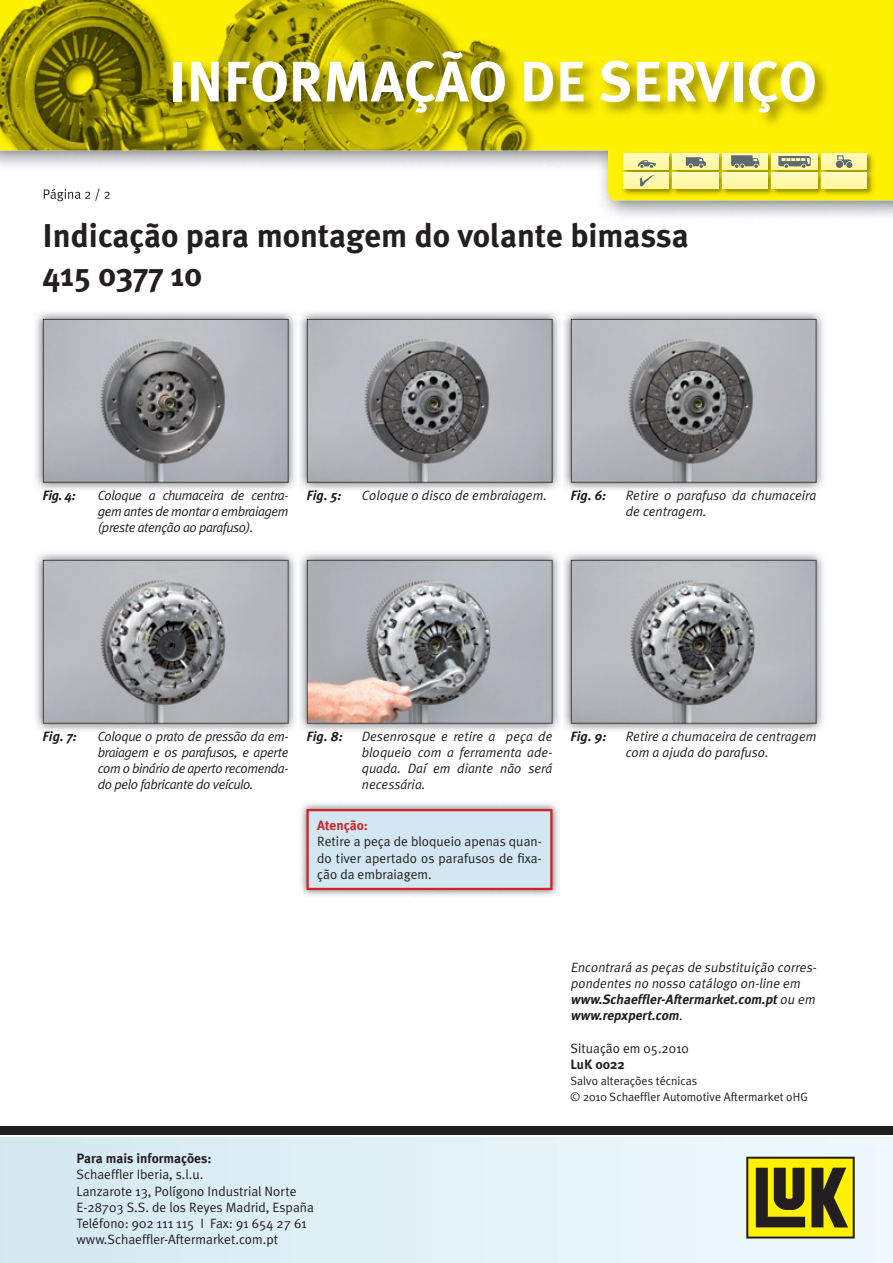
<style>
.page{position:relative;width:893px;height:1263px;background:#fff}
.page>*{position:absolute;margin:0;border:0;box-sizing:border-box;transform-origin:0 0}
.t1{font:700 57px "Meta Plus";color:#fff}
.t2{font:700 33px/39.6px "Meta Plus";color:#231f20}
.t3{font:italic 13.5px/16.2px "Meta Plus Normal";color:#231f20;text-align:justify}
.t4{font:13.5px/16.2px "Meta Plus Normal";color:#231f20;text-align:justify}
.t5{font:italic 13.5px/16.2px "Meta Plus Normal";color:#231f20}
.t6{font:italic 700 13.5px/16.2px "Meta Plus";color:#231f20}
.t7{font:italic 700 13.5px "Meta Plus";color:#231f20}
.t8{font:700 13.5px "Meta Plus";color:#231f20}
.t9{font:700 13.5px "Meta Plus";color:#d1232a}
.t10{font:12px/16.2px "Meta Plus Normal";color:#231f20}
.s1{font-family:"Meta Plus Normal";font-weight:400}
</style>
<div class="page">
<img style="left:36px;top:312px;width:787px;height:178px">
<svg style="left:43px;top:319px;width:245px;height:164px;background:#9a9c9f"></svg>
<img style="left:36px;top:553px;width:787px;height:178px">
<svg style="left:43px;top:560px;width:245px;height:163px;background:#a3a6a9"></svg>
<img style="left:297px;top:312px;width:1px;height:178px">
<svg style="left:307px;top:319px;width:245px;height:164px;background:#999b9e"></svg>
<img style="left:297px;top:553px;width:1px;height:178px">
<svg style="left:307px;top:560px;width:245px;height:163px;background:#a9a7a9"></svg>
<img style="left:561px;top:312px;width:1px;height:178px">
<svg style="left:571px;top:319px;width:245px;height:164px;background:#9a9c9e"></svg>
<img style="left:561px;top:553px;width:1px;height:178px">
<svg style="left:571px;top:560px;width:245px;height:163px;background:#a5a7aa"></svg>
<img style="left:301px;top:803px;width:259px;height:93px">
<svg style="left:306px;top:809px;width:246px;height:81px;background:#d1d8e2"></svg>
<img style="left:0;top:0;width:893px;height:217px">
<img style="left:44px;top:188px;width:66px;height:13px">
<div style="left:0;top:1137px;width:893px;height:126px;background:linear-gradient(to right,#d5e8f2,#effafe)"></div>
<div style="left:0;top:1126px;width:893px;height:9px;background:#231f20"></div>
<svg style="left:746px;top:1157px;width:109px;height:81px;background:#948a11"></svg>
<svg style="left:608px;top:150px;width:285px;height:50px;background:#e9e05e"></svg>
<img style="left:170px;top:48px;width:660px;height:80px">
<h1 class="t1" style="left:168px;top:49px;width:649px">INFORMAÇÃO DE SERVIÇO</h1>
<h2 class="t2" style="left:43px;top:215px;width:648px">Indicação para montagem do volante bimassa<br>415 0377 10</h2>
<p class="t7" style="left:43px;top:487px;width:35px">Fig. 4:</p>
<p class="t3" style="left:98px;top:487px;width:192px">Coloque a chumaceira de centra&shy;gem antes de montar a embraiagem (preste atenção ao parafuso).</p>
<p class="t7" style="left:306px;top:487px;width:37px">Fig. 5:</p>
<p class="t3" style="left:362px;top:487px;width:187px">Coloque o disco de embraiagem.</p>
<p class="t7" style="left:570px;top:487px;width:37px">Fig. 6:</p>
<p class="t3" style="left:626px;top:487px;width:192px">Retire o parafuso da chumaceira de centragem.</p>
<p class="t7" style="left:43px;top:728px;width:36px">Fig. 7:</p>
<p class="t3" style="left:98px;top:728px;width:192px">Coloque o prato de pressão da em&shy;braiagem e os parafusos, e aperte com o binário de aperto recomenda&shy;do pelo fabricante do veículo.</p>
<p class="t7" style="left:306px;top:728px;width:38px">Fig. 8:</p>
<p class="t3" style="left:362px;top:728px;width:192px">Desenrosque e retire a peça de bloqueio com a ferramenta ade&shy;quada. Daí em diante não será necessária.</p>
<p class="t9" style="left:317px;top:818px;width:52px">Atenção:</p>
<p class="t4" style="left:317px;top:833px;width:226px">Retire a peça de bloqueio apenas quan&shy;do tiver apertado os parafusos de fixa&shy;ção da embraiagem.</p>
<p class="t7" style="left:570px;top:728px;width:37px">Fig. 9:</p>
<p class="t3" style="left:626px;top:728px;width:192px">Retire a chumaceira de centragem com a ajuda do parafuso.</p>
<p class="t8" style="left:77px;top:1150px;width:137px">Para mais informações:</p>
<p class="t4" style="left:77px;top:1166px;width:239px;text-align:left">Schaeffler Iberia, s.l.u.<br>Lanzarote 13, Polígono Industrial Norte E-28703 S.S. de los Reyes Madrid, España Teléfono: 902 111 115 I Fax: 91 654 27 61 www.Schaeffler-Aftermarket.com.pt</p>
<p class="t5" style="left:570px;top:959px;width:250px">Encontrará as peças de substituição corres&shy;pondentes no nosso catálogo on-line em</p>
<p class="t6" style="left:570px;top:991px;width:249px">www.Schaeffler-Aftermarket.com.pt<span class="s1">ou em </span>www.repxpert.com<span class="s1">.</span></p>
<p class="t4" style="left:570px;top:1040px;width:120px">Situação em 05.2010</p>
<p class="t8" style="left:570px;top:1056px;width:56px">LuK 0022</p>
<p class="t10" style="left:570px;top:1073px;width:239px">Salvo alterações técnicas<br>© 2010 Schaeffler Automotive Aftermarket oHG</p>
</div>
